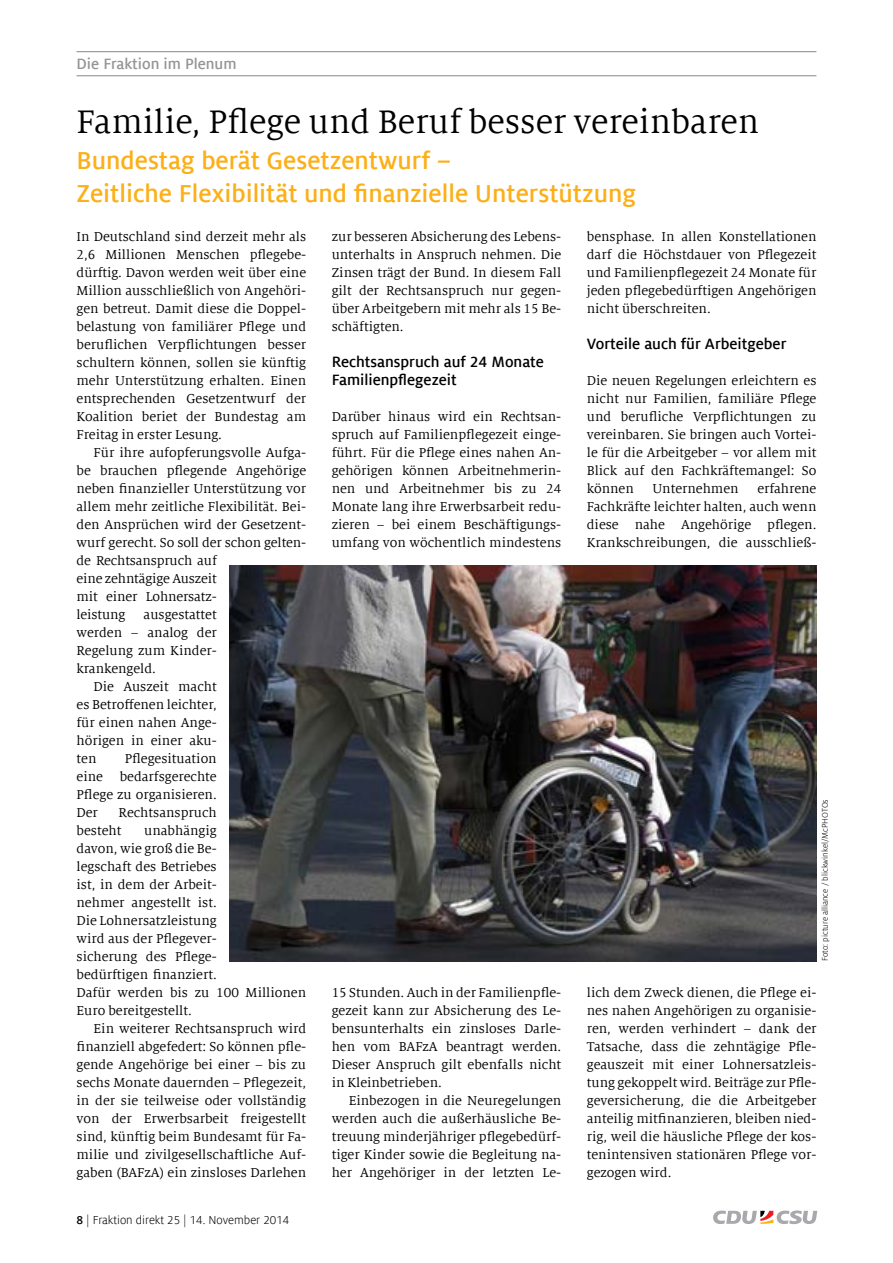
<style>
.page{position:relative;width:893px;height:1263px;background:#fff}
.page>*{position:absolute;margin:0;border:0;box-sizing:border-box;transform-origin:0 0}
.t1{font:36px "Milo Serif Offc";color:#000}
.t2{font:700 27px/33px "Milo Sans Offc";color:#fcaf17}
.t3{font:700 16.5px/18px "Milo Sans Offc";color:#000}
.t4{font:700 16.5px "Milo Sans Offc";color:#939598}
.t5{font:14.25px/18px "Milo Serif Offc";color:#000;text-align:justify}
.t6{font:12.75px "Milo Sans Offc";color:#000}
.t7{font:9px "Milo Sans Offc";color:#000}
.s1{font-weight:700}
</style>
<div class="page">
<svg style="left:713px;top:1210px;width:104px;height:14px"></svg>
<hr style="left:77px;top:51px;width:739px;height:1px;background:#939598">
<hr style="left:77px;top:75px;width:739px;height:1px;background:#939598">
<img style="left:230px;top:565px;width:586px;height:396px">
<p class="t4" style="left:77px;top:53px;width:161px">Die Fraktion im Plenum</p>
<h1 class="t1" style="left:77px;top:100px;width:684px">Familie, Pflege und Beruf besser vereinbaren</h1>
<h2 class="t2" style="left:77px;top:144px;width:561px">Bundestag berät Gesetzentwurf –<br>Zeitliche Flexibilität und finanzielle Unterstützung</h2>
<p class="t5" style="left:77px;top:228px;width:231px">In Deutschland sind derzeit mehr als 2,6 Millionen Menschen pflegebe&shy;dürftig. Davon werden weit über eine Million ausschließlich von Angehöri&shy;gen betreut. Damit diese die Doppel&shy;belastung von familiärer Pflege und beruflichen Verpflichtungen besser schultern können, sollen sie künftig mehr Unterstützung erhalten. Einen entsprechenden Gesetzentwurf der Koalition beriet der Bundestag am Freitag in erster Lesung.</p>
<p class="t5" style="left:77px;top:444px;width:231px;text-align:left;text-indent:17px">Für ihre aufopferungsvolle Aufga&shy;be brauchen pflegende Angehörige neben finanzieller Unterstützung vor allem mehr zeitliche Flexibilität. Bei&shy;den Ansprüchen wird der Gesetzent&shy;wurf gerecht. So soll der schon gelten&shy;de Rechtsanspruch auf<br>eine zehntägige Auszeit<br>mit einer Lohnersatz-<br>leistung</p>
<p class="t5" style="left:77px;top:605px;width:142px;text-indent:67px">ausgestattet werden – analog der Regelung zum Kinder&shy;krankengeld.</p>
<p class="t5" style="left:77px;top:677px;width:142px;text-indent:17px">Die Auszeit macht es Betroffenen leichter, für einen nahen Ange&shy;hörigen in einer aku&shy;ten</p>
<p class="t5" style="left:77px;top:749px;width:142px;text-indent:48px">Pflegesituation eine bedarfsgerechte Pflege zu organisieren.<br>Der</p>
<p class="t5" style="left:77px;top:803px;width:142px;text-indent:42px">Rechtsanspruch besteht</p>
<p class="t5" style="left:77px;top:821px;width:231px;text-align:left;text-indent:68px">unabhängig<br>davon, wie groß die Be-<br>legschaft des Betriebes<br>ist, in dem der Arbeit-<br>nehmer angestellt ist.<br>Die Lohnersatzleistung<br>wird aus der Pflegever-<br>sicherung des Pflege-<br>bedürftigen finanziert.<br>Dafür werden bis zu 100 Millionen<br>Euro bereitgestellt.</p>
<p class="t5" style="left:77px;top:1019px;width:231px;text-indent:17px">Ein weiterer Rechtsanspruch wird finanziell abgefedert: So können pfle&shy;gende Angehörige bei einer – bis zu sechs Monate dauernden – Pflegezeit, in der sie teilweise oder vollständig von der Erwerbsarbeit freigestellt sind, künftig beim Bundesamt für Fa&shy;milie und zivilgesellschaftliche Auf&shy;gaben (BAFzA) ein zinsloses Darlehen</p>
<p class="t6" style="left:77px;top:1212px;width:214px"><span class="s1">8</span> | Fraktion direkt 25 | 14. November 2014</p>
<p class="t5" style="left:332px;top:227px;width:231px">zur besseren Absicherung des Lebens&shy;unterhalts in Anspruch nehmen. Die Zinsen trägt der Bund. In diesem Fall gilt der Rechtsanspruch nur gegen&shy;über Arbeitgebern mit mehr als 15 Be&shy;schäftigten.</p>
<p class="t3" style="left:332px;top:353px;width:214px">Rechtsanspruch auf 24 Monate<br>Familienpflegezeit</p>
<p class="t5" style="left:332px;top:408px;width:231px">Darüber hinaus wird ein Rechtsan&shy;spruch auf Familienpflegezeit einge&shy;führt. Für die Pflege eines nahen An&shy;gehörigen können Arbeitnehmerin&shy;nen und Arbeitnehmer bis zu 24<br>Monate lang ihre Erwerbsarbeit redu&shy;zieren – bei einem Beschäftigungs&shy;umfang von wöchentlich mindestens</p>
<p class="t5" style="left:587px;top:228px;width:231px">bensphase. In allen Konstellationen darf die Höchstdauer von Pflegezeit und Familienpflegezeit 24 Monate für jeden pflegebedürftigen Angehörigen nicht überschreiten.</p>
<p class="t3" style="left:587px;top:335px;width:201px">Vorteile auch für Arbeitgeber</p>
<p class="t5" style="left:587px;top:372px;width:231px">Die neuen Regelungen erleichtern es nicht nur Familien, familiäre Pflege und berufliche Verpflichtungen zu vereinbaren. Sie bringen auch Vortei&shy;le für die Arbeitgeber – vor allem mit Blick auf den Fachkräftemangel: So können</p>
<p class="t5" style="left:587px;top:480px;width:231px;text-indent:171px">erfahrene Fachkräfte leichter halten, auch wenn diese nahe Angehörige pflegen.<br>Krankschreibungen, die ausschließ-</p>
<p class="t5" style="left:652px;top:480px;width:88px">Unternehmen</p>
<p class="t5" style="left:332px;top:984px;width:231px">15 Stunden. Auch in der Familienpfle&shy;gezeit kann zur Absicherung des Le&shy;bensunterhalts ein zinsloses Darle&shy;hen vom BAFzA beantragt werden.<br>Dieser Anspruch gilt ebenfalls nicht in Kleinbetrieben.</p>
<p class="t5" style="left:332px;top:1092px;width:231px;text-indent:17px">Einbezogen in die Neuregelungen werden auch die außerhäusliche Be&shy;treuung minderjähriger pflegebedürf&shy;tiger Kinder sowie die Begleitung na&shy;her Angehöriger in der letzten Le-</p>
<p class="t7" style="left:819px;top:961px;width:164px;rotate:-90deg">Foto: picture alliance / blickwinkel/McPHOTOs</p>
<p class="t5" style="left:587px;top:984px;width:231px">lich dem Zweck dienen, die Pflege ei&shy;nes nahen Angehörigen zu organisie&shy;ren, werden verhindert – dank der Tatsache, dass die zehntägige Pfle&shy;geauszeit mit einer Lohnersatzleis&shy;tung gekoppelt wird. Beiträge zur Pfle&shy;geversicherung, die die Arbeitgeber anteilig mitfinanzieren, bleiben nied&shy;rig, weil die häusliche Pflege der kos&shy;tenintensiven stationären Pflege vor&shy;gezogen wird.</p>
</div>
